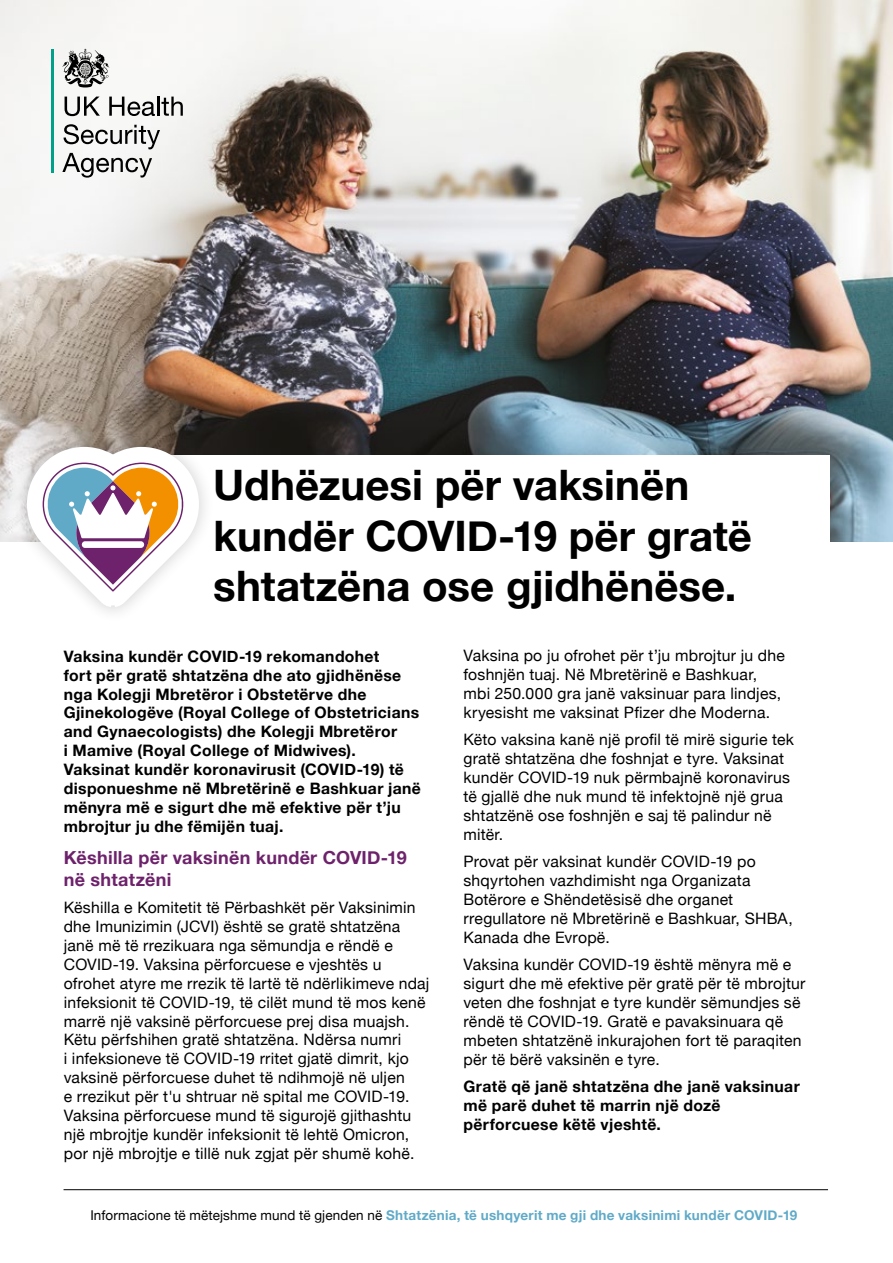
<style>
.page{position:relative;width:893px;height:1263px;background:#fff}
.page>*{position:absolute;margin:0;border:0;box-sizing:border-box;transform-origin:0 0}
.t1{font:700 42px/50.4px "Helvetica Neue";color:#000}
.Subdeader{font:700 18px/21.6px "Helvetica Neue";letter-spacing:.015em;color:#6d226b}
.Body{font:15.75px/18.9px "Helvetica Neue";letter-spacing:.015em;color:#000}
.Subdeader-2{font:700 15.75px/18.9px "Helvetica Neue";letter-spacing:.02em;color:#000}
.Body-2{font:700 15.75px/18.9px "Helvetica Neue";letter-spacing:.02em;color:#000}
.t2{font:700 13.5px "Helvetica Neue";letter-spacing:.02em;color:#60aac8}
.s1{font-weight:400;color:#000}
</style>
<div class="page">
<img style="left:0;top:0;width:893px;height:541px">
<hr style="left:64px;top:1189px;width:764px;height:1px;background:#000">
<hr style="left:51px;top:49px;width:2px;height:123px;background:#00a188">
<svg style="left:62px;top:49px;width:48px;height:38px"></svg>
<svg style="left:65px;top:97px;width:35px;height:19px"></svg>
<svg style="left:109px;top:97px;width:74px;height:19px"></svg>
<svg style="left:62px;top:124px;width:98px;height:54px"></svg>
<div style="left:113px;top:455px;width:716px;height:155px;background:#fff"></div>
<svg style="left:3px;top:423px;width:229px;height:189px"></svg>
<svg style="left:43px;top:463px;width:144px;height:128px"></svg>
<p class="t1" style="left:213px;top:461px;width:540px">Udhëzuesi për vaksinën kundër COVID-19 për gratë shtatzëna ose gjidhënëse.</p>
<p class="Subdeader-2" style="left:64px;top:647px;width:359px">Vaksina kundër COVID-19 rekomandohet<br>fort për gratë shtatzëna dhe ato gjidhënëse nga Kolegji Mbretëror i Obstetërve dhe Gjinekologëve (Royal College of Obstetricians and Gynaecologists) dhe Kolegji Mbretëror<br>i Mamive (Royal College of Midwives).<br>Vaksinat kundër koronavirusit (COVID-19) të disponueshme në Mbretërinë e Bashkuar janë mënyra më e sigurt dhe më efektive për t’ju mbrojtur ju dhe fëmijën tuaj.</p>
<p class="Subdeader" style="left:64px;top:847px;width:344px">Këshilla për vaksinën kundër COVID-19 në shtatzëni</p>
<p class="Body" style="left:64px;top:899px;width:367px">Këshilla e Komitetit të Përbashkët për Vaksinimin dhe Imunizimin (JCVI) është se gratë shtatzëna janë më të rrezikuara nga sëmundja e rëndë e COVID-19. Vaksina përforcuese e vjeshtës u ofrohet atyre me rrezik të lartë të ndërlikimeve ndaj infeksionit të COVID-19, të cilët mund të mos kenë marrë një vaksinë përforcuese prej disa muajsh.<br>Këtu përfshihen gratë shtatzëna. Ndërsa numri<br>i infeksioneve të COVID-19 rritet gjatë dimrit, kjo vaksinë përforcuese duhet të ndihmojë në uljen<br>e rrezikut për t'u shtruar në spital me COVID-19.<br>Vaksina përforcuese mund të sigurojë gjithashtu një mbrojtje kundër infeksionit të lehtë Omicron, por një mbrojtje e tillë nuk zgjat për shumë kohë.</p>
<p class="Body" style="left:463px;top:647px;width:323px">Vaksina po ju ofrohet për t’ju mbrojtur ju dhe foshnjën tuaj. Në Mbretërinë e Bashkuar, mbi 250.000 gra janë vaksinuar para lindjes, kryesisht me vaksinat Pfizer dhe Moderna.</p>
<p class="Body" style="left:463px;top:731px;width:332px">Këto vaksina kanë një profil të mirë sigurie tek gratë shtatzëna dhe foshnjat e tyre. Vaksinat kundër COVID-19 nuk përmbajnë koronavirus të gjallë dhe nuk mund të infektojnë një grua shtatzënë ose foshnjën e saj të palindur në mitër.</p>
<p class="Body" style="left:463px;top:853px;width:331px">Provat për vaksinat kundër COVID-19 po shqyrtohen vazhdimisht nga Organizata Botërore e Shëndetësisë dhe organet rregullatore në Mbretërinë e Bashkuar, SHBA, Kanada dhe Evropë.</p>
<p class="Body" style="left:463px;top:956px;width:343px">Vaksina kundër COVID-19 është mënyra më e sigurt dhe më efektive për gratë për të mbrojtur veten dhe foshnjat e tyre kundër sëmundjes së rëndë të COVID-19. Gratë e pavaksinuara që mbeten shtatzënë inkurajohen fort të paraqiten për të bërë vaksinën e tyre.</p>
<p class="Body-2" style="left:463px;top:1078px;width:338px">Gratë që janë shtatzëna dhe janë vaksinuar më parë duhet të marrin një dozë përforcuese këtë vjeshtë.</p>
<p class="t2" style="left:90px;top:1204px;width:708px"><span class="s1">Informacione të mëtejshme mund të gjenden në</span> Shtatzënia, të ushqyerit me gji dhe vaksinimi kundër COVID-19</p>
</div>
